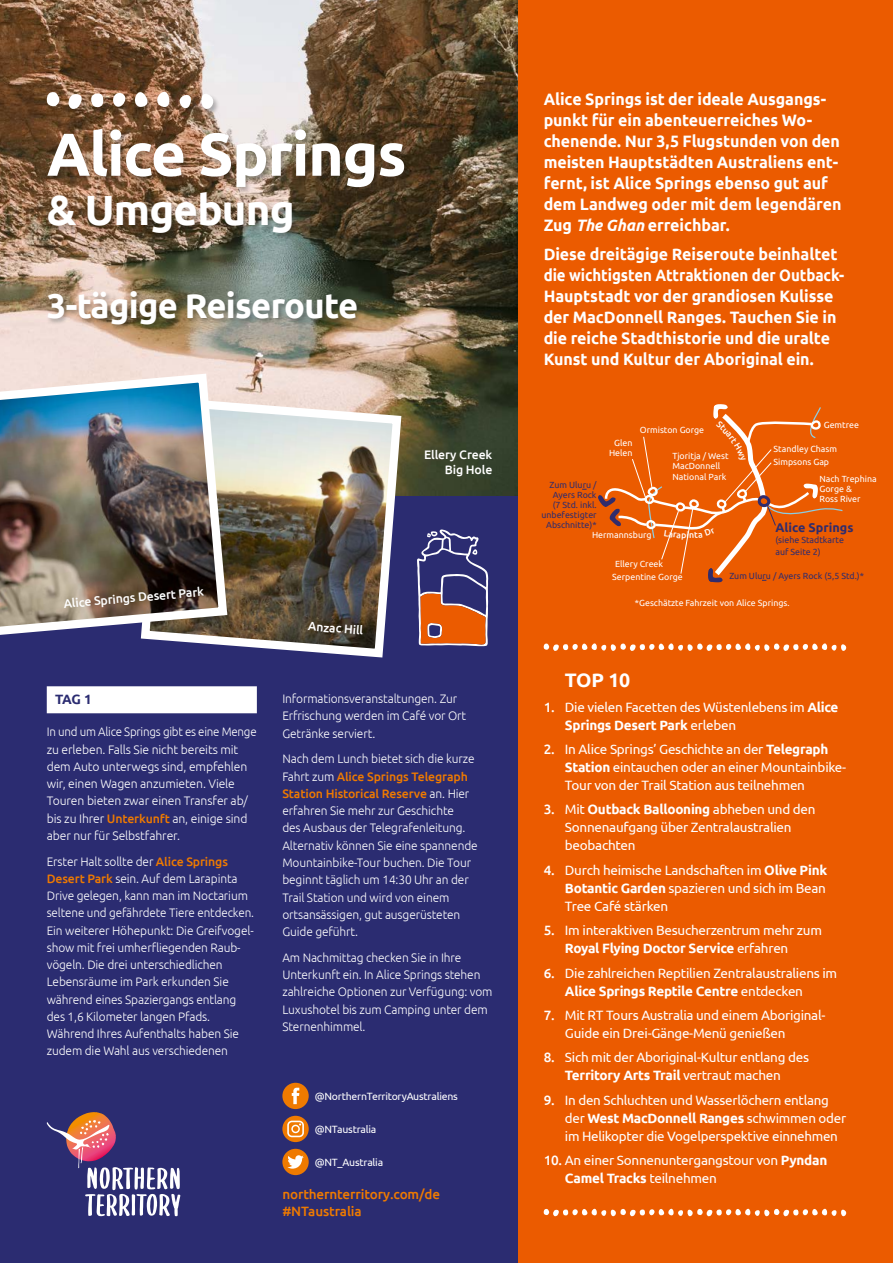
<style>
.page{position:relative;width:893px;height:1263px;background:#fff}
.page>*{position:absolute;margin:0;border:0;box-sizing:border-box;transform-origin:0 0}
.Heading{font:700 60.45px "Ubuntu";letter-spacing:-.02em;color:#fff}
.Heading-2{font:700 42.15px "Ubuntu";letter-spacing:-.02em;color:#fff}
.Heading-3{font:700 34.5px "Ubuntu";letter-spacing:-.02em;color:#fff}
.T-NT_Heading{font:700 19.5px "Ubuntu";color:#fff}
.Intro{font:700 16.5px/21px "Ubuntu";letter-spacing:-.005em;color:#fff}
.Activities{font:13.5px/18px "Ubuntu";letter-spacing:-.02em;color:#fff}
.T-NT_Body_Copy{font:500 13.5px "Ubuntu";letter-spacing:-.01em;color:#ef7a00}
.Events_listing_head{font:700 13.5px "Ubuntu";color:#2b2c71}
.t1{font:700 12.6px "Ubuntu";color:#312c6c}
.T-NT_Body_Copy-2{font:300 12.3px/17.2px "Ubuntu";letter-spacing:-.01em;color:#fff}
.T-NT_Body_Copy-3{font:300 12.3px/17.2px "Ubuntu";letter-spacing:-.01em;color:#fff;scale:.94 1}
.T-NT_Body_Copy-4{font:500 12.3px/15px "Ubuntu";letter-spacing:-.01em;color:#fff;text-align:right}
.Body_copy{font:10.5px "Ubuntu";letter-spacing:-.02em;color:#fff}
.t2{font:8.85px/10.1px "Ubuntu";color:#fff}
.t3{font:8.85px/10.1px "Ubuntu";color:#312c6c}
.t4{font:500 8.85px "Ubuntu";color:#fff}
.s1{font-weight:500;color:#ef7a00}
.s2{font-style:italic}
.s3{font-weight:500}
.s4{font-weight:700}
</style>
<div class="page">
<div style="left:0;top:496px;width:518px;height:767px;background:#2b2c71"></div>
<svg style="left:47px;top:1112px;width:133px;height:104px"></svg>
<div style="left:47px;top:686px;width:210px;height:27px;background:#fff"></div>
<img style="left:0;top:0;width:518px;height:496px">
<div style="left:46px;top:290px;width:316px;height:41px;background:#181716;opacity:.3"></div>
<div style="left:46px;top:129px;width:364px;height:111px;background:#181716;opacity:.3"></div>
<div style="left:45px;top:92px;width:175px;height:24px;background:#181716;opacity:.3"></div>
<svg style="left:46px;top:85px;width:172px;height:28px"></svg>
<img style="left:173px;top:392px;width:233px;height:266px">
<img style="left:0;top:369px;width:232px;height:272px">
<svg style="left:417px;top:529px;width:71px;height:117px"></svg>
<div style="left:282px;top:1083px;width:27px;height:26px;background:#ef7a00;border-radius:50%"></div>
<svg style="left:292px;top:1088px;width:7px;height:16px"></svg>
<svg style="left:282px;top:1116px;width:27px;height:26px"></svg>
<svg style="left:287px;top:1120px;width:17px;height:17px"></svg>
<div style="left:282px;top:1149px;width:27px;height:26px;background:#ef7a00;border-radius:50%"></div>
<svg style="left:287px;top:1155px;width:17px;height:13px"></svg>
<div style="left:518px;top:0;width:375px;height:1263px;background:#eb5b00"></div>
<svg style="left:543px;top:643px;width:304px;height:8px"></svg>
<svg style="left:543px;top:1208px;width:304px;height:9px"></svg>
<svg style="left:598px;top:404px;width:245px;height:178px"></svg>
<p class="Heading" style="left:47px;top:118px;width:361px">Alice Springs</p>
<p class="Heading-2" style="left:47px;top:185px;width:250px">&amp; Umgebung</p>
<p class="Heading-3" style="left:47px;top:284px;width:313px">3-tägige Reiseroute</p>
<p class="T-NT_Body_Copy-4" style="left:63px;top:596px;width:142px;rotate:-5deg">Alice Springs Desert Park</p>
<p class="T-NT_Body_Copy-4" style="left:309px;top:618px;width:57px;rotate:5deg">Anzac Hill</p>
<p class="T-NT_Body_Copy-4" style="left:424px;top:447px;width:70px">Ellery Creek<br>Big Hole</p>
<p class="Events_listing_head" style="left:55px;top:691px;width:38px">TAG 1</p>
<p class="T-NT_Body_Copy-3" style="left:47px;top:723px;width:225px">In und um Alice Springs gibt es eine Menge zu erleben. Falls Sie nicht bereits mit dem Auto unterwegs sind, empfehlen wir, einen Wagen anzumieten. Viele Touren bieten zwar einen Transfer ab/ bis zu Ihrer <span class="s1">Unterkunft</span> an, einige sind aber nur für Selbstfahrer.</p>
<p class="T-NT_Body_Copy-2" style="left:47px;top:852px;width:209px">Erster Halt sollte der <span class="s1">Alice Springs Desert Park</span> sein. Auf dem Larapinta Drive gelegen, kann man im Noctarium seltene und gefährdete Tiere entdecken.<br>Ein weiterer Höhepunkt: Die Greifvogel&shy;show mit frei umherfliegenden Raub&shy;vögeln. Die drei unterschiedlichen Lebensräume im Park erkunden Sie während eines Spaziergangs entlang des 1,6 Kilometer langen Pfads.<br>Während Ihres Aufenthalts haben Sie zudem die Wahl aus verschiedenen</p>
<p class="T-NT_Body_Copy-2" style="left:282px;top:690px;width:185px">Informationsveranstaltungen. Zur<br>Erfrischung werden im Café vor Ort<br>Getränke serviert.</p>
<p class="T-NT_Body_Copy-2" style="left:282px;top:750px;width:197px">Nach dem Lunch bietet sich die kurze Fahrt zum <span class="s1">Alice Springs Telegraph Station Historical Reserve</span> an. Hier erfahren Sie mehr zur Geschichte<br>des Ausbaus der Telegrafenleitung.<br>Alternativ können Sie eine spannende Mountainbike-Tour buchen. Die Tour beginnt täglich um 14:30 Uhr an der Trail Station und wird von einem ortsansässigen, gut ausgerüsteten Guide geführt.</p>
<p class="T-NT_Body_Copy-2" style="left:282px;top:948px;width:212px">Am Nachmittag checken Sie in Ihre Unterkunft ein. In Alice Springs stehen zahlreiche Optionen zur Verfügung: vom Luxushotel bis zum Camping unter dem Sternenhimmel.</p>
<p class="Body_copy" style="left:315px;top:1090px;width:145px">@NorthernTerritoryAustraliens</p>
<p class="Body_copy" style="left:315px;top:1123px;width:63px">@NTaustralia</p>
<p class="Body_copy" style="left:315px;top:1156px;width:70px">@NT_Australia</p>
<p class="T-NT_Body_Copy" style="left:282px;top:1185px;width:159px">northernterritory.com/de</p>
<p class="T-NT_Body_Copy" style="left:282px;top:1203px;width:81px">#NTaustralia</p>
<p class="Intro" style="left:544px;top:88px;width:299px">Alice Springs ist der ideale Ausgangs&shy;punkt für ein abenteuerreiches Wo&shy;chenende. Nur 3,5 Flugstunden von den meisten Hauptstädten Australiens ent&shy;fernt, ist Alice Springs ebenso gut auf dem Landweg oder mit dem legendären Zug <span class="s2">The Ghan</span> erreichbar.</p>
<p class="Intro" style="left:544px;top:243px;width:302px">Diese dreitägige Reiseroute beinhaltet die wichtigsten Attraktionen der Outback-Hauptstadt vor der grandiosen Kulisse der MacDonnell Ranges. Tauchen Sie in die reiche Stadthistorie und die uralte Kunst und Kultur der Aboriginal ein.</p>
<p class="t2" style="left:640px;top:426px;width:66px">Ormiston Gorge</p>
<p class="t2" style="left:609px;top:438px;width:25px;text-align:center">Glen<br>Helen</p>
<p class="t3" style="left:541px;top:480px;width:57px;text-align:right">Zum Uluru /<br>Ayers Rock<br>(7 Std. inkl. unbefestigter<br>Abschnitte)*</p>
<p class="t2" style="left:592px;top:531px;width:61px">Hermannsburg</p>
<p class="t2" style="left:615px;top:559px;width:50px">Ellery Creek</p>
<p class="t2" style="left:672px;top:452px;width:58px">Tjoritja / West<br>MacDonnell<br>National Park</p>
<p class="t4" style="left:686px;top:531px;width:4px">i</p>
<p class="t2" style="left:824px;top:420px;width:37px">Gemtree</p>
<p class="t2" style="left:774px;top:444px;width:65px">Standley Chasm</p>
<p class="t2" style="left:773px;top:457px;width:57px">Simpsons Gap</p>
<p class="t2" style="left:819px;top:474px;width:59px">Nach Trephina<br>Gorge &amp;<br>Ross River</p>
<p class="t1" style="left:775px;top:519px;width:79px">Alice Springs</p>
<p class="t3" style="left:775px;top:535px;width:70px;line-height:11.4px">(siehe Stadtkarte auf Seite 2)</p>
<p class="t2" style="left:612px;top:573px;width:72px">Serpentine Gorge</p>
<p class="t3" style="left:729px;top:571px;width:136px">Zum Uluru / Ayers Rock (5,5 Std.)*</p>
<p class="t2" style="left:635px;top:599px;width:156px">*Geschätzte Fahrzeit von Alice Springs.</p>
<p class="T-NT_Heading" style="left:565px;top:668px;width:67px">TOP 10</p>
<p class="Activities" style="left:565px;top:697px;width:275px;text-indent:-21px"><span class="s3">1.</span> Die vielen Facetten des Wüstenlebens im <span class="s4">Alice<br>Springs Desert Park</span> erleben</p>
<p class="Activities" style="left:565px;top:740px;width:283px;text-indent:-21px"><span class="s3">2.</span> In Alice Springs’ Geschichte an der <span class="s4">Telegraph<br>Station</span> eintauchen oder an einer Mountainbike-<br>Tour von der Trail Station aus teilnehmen</p>
<p class="Activities" style="left:565px;top:800px;width:252px;text-indent:-21px"><span class="s3">3.</span> Mit <span class="s4">Outback Ballooning</span> abheben und den<br>Sonnenaufgang über Zentralaustralien beobachten</p>
<p class="Activities" style="left:565px;top:860px;width:264px;text-align:justify;text-indent:-21px"><span class="s3">4.</span> Durch heimische Landschaften im <span class="s4">Olive Pink Botantic Garden</span> spazieren und sich im Bean Tree Café stärken</p>
<p class="Activities" style="left:565px;top:921px;width:259px;text-indent:-21px"><span class="s3">5.</span> Im interaktiven Besucherzentrum mehr zum<br><span class="s4">Royal Flying Doctor Service</span> erfahren</p>
<p class="Activities" style="left:565px;top:963px;width:274px;text-indent:-21px"><span class="s3">6.</span> Die zahlreichen Reptilien Zentralaustraliens im<br><span class="s4">Alice Springs Reptile Centre</span> entdecken</p>
<p class="Activities" style="left:565px;top:1006px;width:262px;text-indent:-21px"><span class="s3">7.</span> Mit RT Tours Australia und einem Aboriginal-<br>Guide ein Drei-Gänge-Menü genießen</p>
<p class="Activities" style="left:544px;top:1048px;width:267px;text-align:center"><span class="s3">8.</span> Sich mit der Aboriginal-Kultur entlang des<br><span class="s4">Territory Arts Trail</span> vertraut machen</p>
<p class="Activities" style="left:565px;top:1090px;width:283px;text-indent:-21px"><span class="s3">9.</span> In den Schluchten und Wasserlöchern entlang der <span class="s4">West MacDonnell Ranges</span> schwimmen oder im Helikopter die Vogelperspektive einnehmen</p>
<p class="Activities" style="left:565px;top:1151px;width:264px;text-indent:-21px"><span class="s3">10.</span> An einer Sonnenuntergangstour von <span class="s4">Pyndan<br>Camel Tracks</span> teilnehmen</p>
</div>
